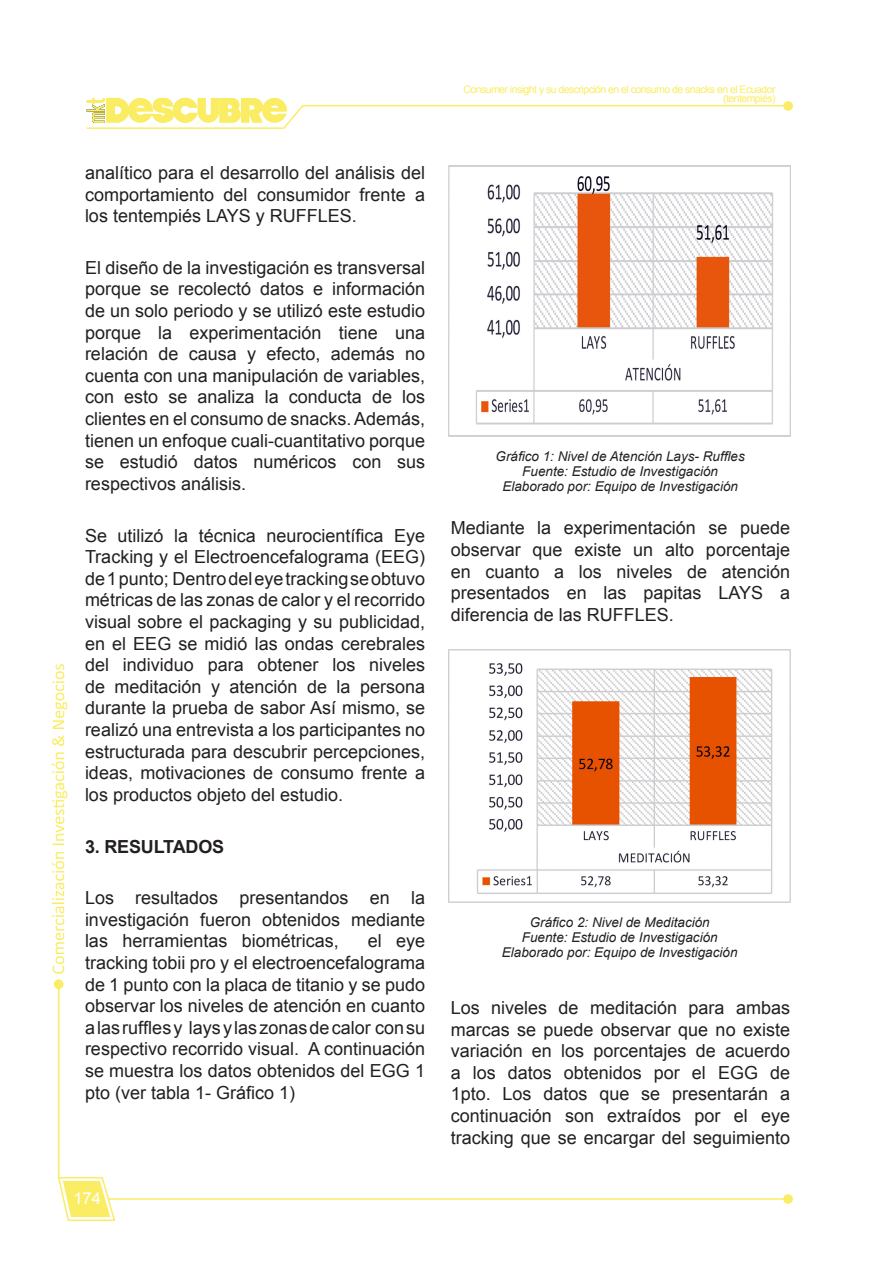
<style>
.page{position:relative;width:893px;height:1263px;background:#fff}
.page>*{position:absolute;margin:0;border:0;box-sizing:border-box;transform-origin:0 0}
.t1{font:18px/21.6px "Arial";color:#231f20;text-align:justify}
.Estilo_de_párrafo_1{font:700 18px "Arial";letter-spacing:-.01em;color:#231f20}
.t2{font:16.5px "Arial";color:#fff}
.t3{font:italic 13.5px "Arial";color:#231f20}
.t4{font:10.5px/9px "Arial";letter-spacing:-.05em;color:#faed63;text-align:right}
</style>
<div class="page">
<hr style="left:108px;top:1198px;width:682px;height:2px;background:#faed63">
<hr style="left:58px;top:984px;width:1px;height:195px;background:#faed63">
<svg style="left:52px;top:664px;width:15px;height:310px"></svg>
<svg style="left:57px;top:1176px;width:59px;height:45px"></svg>
<div style="left:783px;top:1194px;width:10px;height:10px;background:#faed63;border-radius:50%"></div>
<div style="left:54px;top:979px;width:10px;height:10px;background:#faed63;border-radius:50%"></div>
<svg style="left:86px;top:98px;width:700px;height:31px"></svg>
<div style="left:783px;top:101px;width:10px;height:10px;background:#faed63;border-radius:50%"></div>
<img style="left:449px;top:166px;width:342px;height:270px">
<img style="left:449px;top:649px;width:342px;height:253px">
<p class="t1" style="left:85px;top:162px;width:342px">analítico para el desarrollo del análisis del comportamiento del consumidor frente a los tentempiés LAYS y RUFFLES.</p>
<p class="t1" style="left:85px;top:257px;width:342px">El diseño de la investigación es transversal porque se recolectó datos e información de un solo periodo y se utilizó este estudio porque la experimentación tiene una relación de causa y efecto, además no cuenta con una manipulación de variables, con esto se analiza la conducta de los clientes en el consumo de snacks. Además, tienen un enfoque cuali-cuantitativo porque se estudió datos numéricos con sus respectivos análisis.</p>
<p class="t1" style="left:85px;top:525px;width:342px">Se utilizó la técnica neurocientífica Eye Tracking y el Electroencefalograma (EEG) de 1 punto; Dentro del eye tracking se obtuvo métricas de las zonas de calor y el recorrido visual sobre el packaging y su publicidad, en el EEG se midió las ondas cerebrales del individuo para obtener los niveles de meditación y atención de la persona durante la prueba de sabor Así mismo, se realizó una entrevista a los participantes no estructurada para descubrir percepciones, ideas, motivaciones de consumo frente a los productos objeto del estudio.</p>
<p class="Estilo_de_párrafo_1" style="left:85px;top:834px;width:141px">3. RESULTADOS</p>
<p class="t1" style="left:85px;top:887px;width:342px">Los resultados presentandos en la investigación fueron obtenidos mediante las herramientas biométricas,</p>
<p class="t1" style="left:85px;top:930px;width:342px;text-indent:283px">el eye tracking tobii pro y el electroencefalograma de 1 punto con la placa de titanio y se pudo observar los niveles de atención en cuanto a las ruffles y lays y las zonas de calor con su respectivo recorrido visual. A continuación se muestra los datos obtenidos del EGG 1 pto (ver tabla 1- Gráfico 1)</p>
<p class="t2" style="left:73px;top:1187px;width:29px">174</p>
<p class="t4" style="left:463px;top:85px;width:314px">Consumer insight y su descripción en el consumo de snacks en el Ecuador (tentempiés)</p>
<p class="t3" style="left:495px;top:448px;width:251px">Gráfico 1: Nivel de Atención Lays- Ruffles</p>
<p class="t3" style="left:522px;top:463px;width:197px">Fuente: Estudio de Investigación</p>
<p class="t3" style="left:502px;top:478px;width:237px">Elaborado por: Equipo de Investigación</p>
<p class="t1" style="left:451px;top:517px;width:341px">Mediante la experimentación se puede observar que existe un alto porcentaje en cuanto a los niveles de atención presentados en las papitas LAYS a diferencia de las RUFFLES.</p>
<p class="t3" style="left:530px;top:914px;width:182px">Gráfico 2: Nivel de Meditación</p>
<p class="t3" style="left:522px;top:929px;width:197px">Fuente: Estudio de Investigación</p>
<p class="t3" style="left:502px;top:944px;width:237px">Elaborado por: Equipo de Investigación</p>
<p class="t1" style="left:451px;top:997px;width:341px">Los niveles de meditación para ambas marcas se puede observar que no existe variación en los porcentajes de acuerdo a los datos obtenidos por el EGG de 1pto. Los datos que se presentarán a continuación son extraídos por el eye tracking que se encargar del seguimiento</p>
</div>
